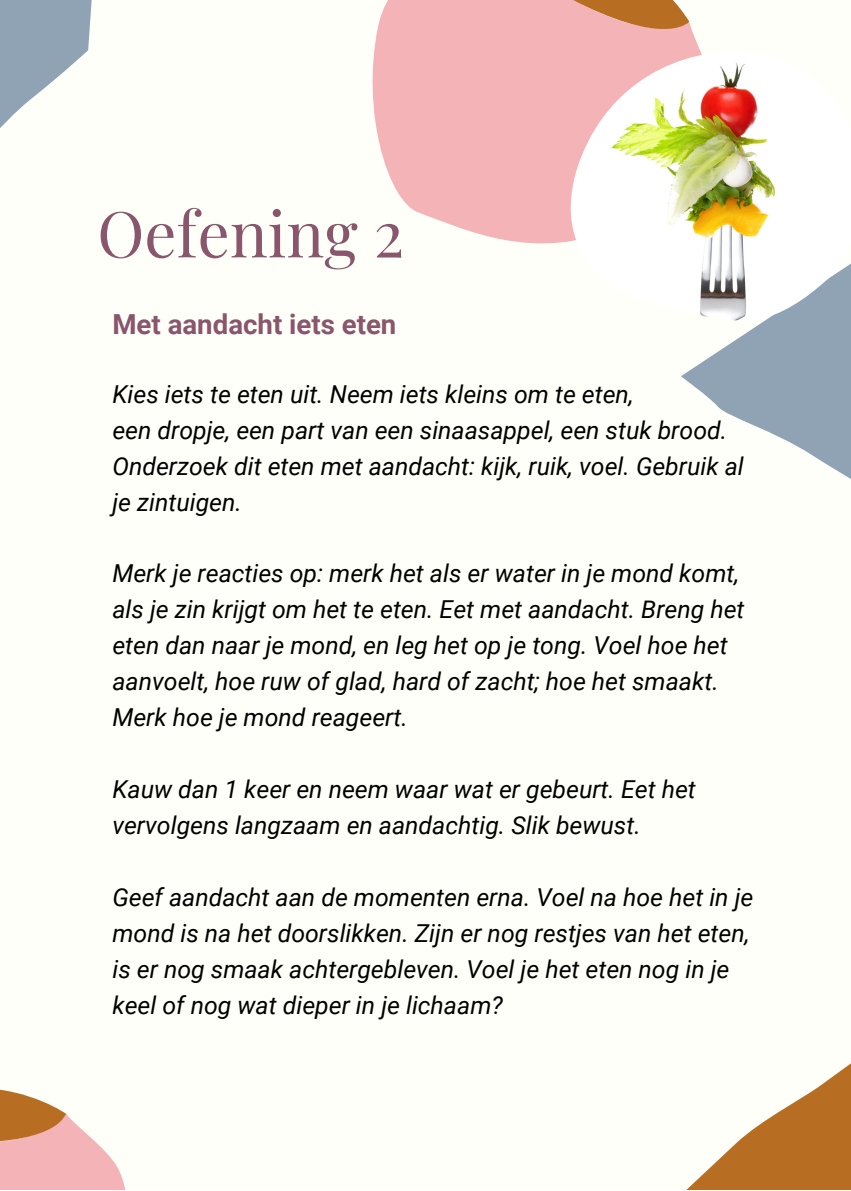
<style>
.page{position:relative;width:851px;height:1191px;background:#fff}
.page>*{position:absolute;margin:0;border:0;box-sizing:border-box;transform-origin:0 0}
.t1{font:63.4px "Playfair Display";color:#89566b}
.t2{font:700 27.6px "Roboto";color:#89566b}
.t3{font:italic 24.8px/36px "Roboto";color:#000}
</style>
<div class="page">
<div style="left:0;top:0;width:849px;height:1189px;background:#fffffa"></div>
<svg style="left:372px;top:0;width:328px;height:244px;background:#f5bcbe"></svg>
<svg style="left:501px;top:0;width:188px;height:46px;background:#e4a392"></svg>
<svg style="left:0;top:1089px;width:125px;height:100px"></svg>
<svg style="left:681px;top:324px;width:168px;height:154px;fill:#8fa3b4"></svg>
<svg style="left:0;top:0;width:92px;height:128px"></svg>
<svg style="left:687px;top:1065px;width:162px;height:124px"></svg>
<img style="left:570px;top:51px;width:279px;height:273px">
<p class="t1" style="left:97px;top:189px;width:308px">Oefening 2</p>
<p class="t2" style="left:112px;top:308px;width:285px">Met aandacht iets eten</p>
<p class="t3" style="left:112px;top:376px;width:522px">Kies iets te eten uit. Neem iets kleins om te eten,</p>
<p class="t3" style="left:112px;top:412px;width:632px">een dropje, een part van een sinaasappel, een stuk brood.<br>Onderzoek dit eten met aandacht: kijk, ruik, voel. Gebruik al</p>
<p class="t3" style="left:112px;top:484px;width:131px">je zintuigen.</p>
<p class="t3" style="left:112px;top:556px;width:633px">Merk je reacties op: merk het als er water in je mond komt, als je zin krijgt om het te eten. Eet met aandacht. Breng het eten dan naar je mond, en leg het op je tong. Voel hoe het aanvoelt, hoe ruw of glad, hard of zacht; hoe het smaakt.<br>Merk hoe je mond reageert.</p>
<p class="t3" style="left:112px;top:772px;width:584px">Kauw dan 1 keer en neem waar wat er gebeurt. Eet het vervolgens langzaam en aandachtig. Slik bewust.</p>
<p class="t3" style="left:112px;top:879px;width:642px">Geef aandacht aan de momenten erna. Voel na hoe het in je mond is na het doorslikken. Zijn er nog restjes van het eten, is er nog smaak achtergebleven. Voel je het eten nog in je keel of nog wat dieper in je lichaam?</p>
</div>
